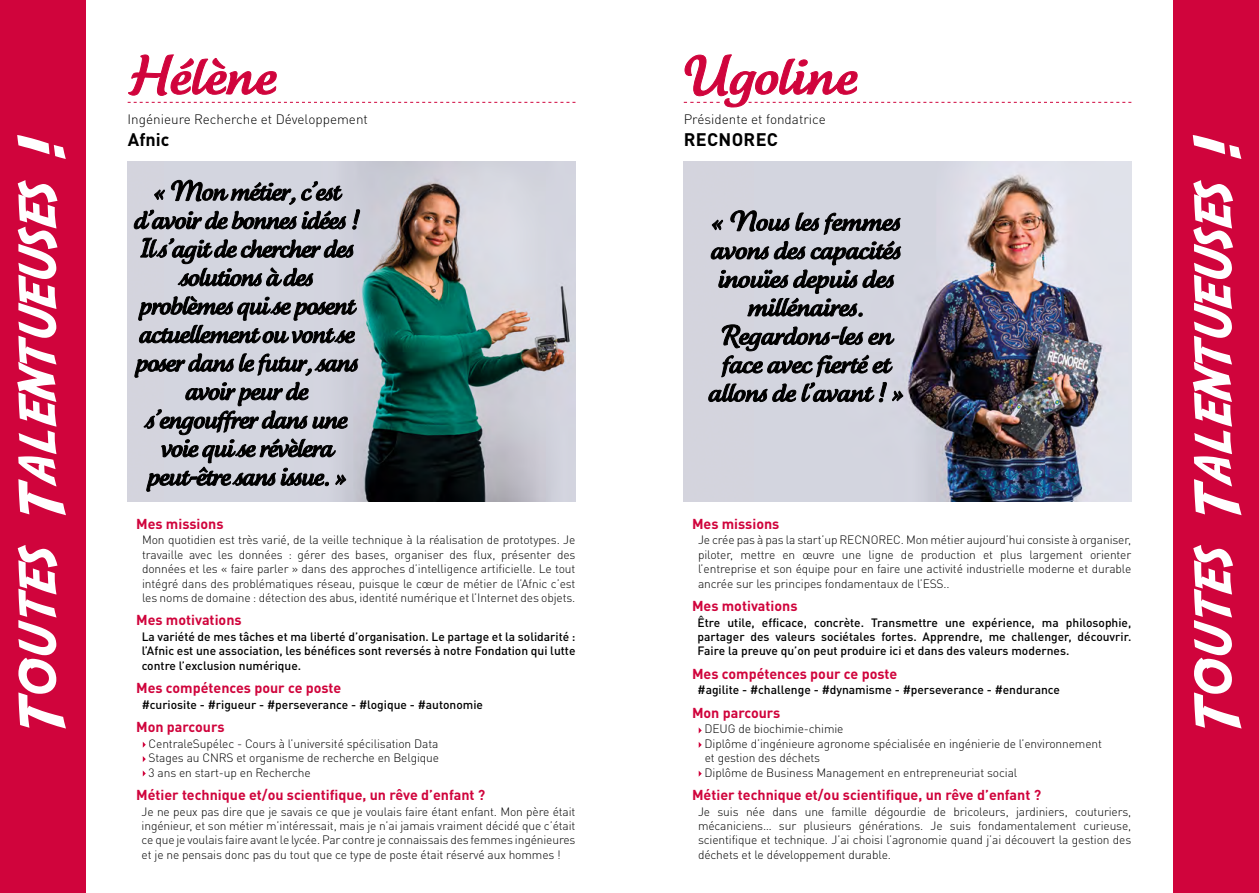
<style>
.page{position:relative;width:1259px;height:893px;background:#fff}
.page>*{position:absolute;margin:0;border:0;box-sizing:border-box;transform-origin:0 0}
.t1{font:63.3px "Adventure";letter-spacing:.035em;color:#fff}
.t2{font:700 18px "DIN Pro";letter-spacing:.02em;color:#000}
.t3{font:700 14.25px "DIN Pro";color:#d0043c}
.t4{font:300 13.5px "DIN Pro";color:#000}
.t5{font:300 12px/14.4px "DIN Pro";letter-spacing:-.01em;color:#000;text-align:justify}
.t6{font:500 12px/14.4px "DIN Pro";color:#000;text-align:justify}
</style>
<div class="page">
<img style="left:753px;top:162px;width:378px;height:340px">
<div style="left:683px;top:162px;width:70px;height:340px;background:#d4d4dd"></div>
<img style="left:164px;top:162px;width:411px;height:340px">
<div style="left:128px;top:162px;width:36px;height:340px;background:#d4d4dd"></div>
<div style="left:0;top:0;width:85px;height:893px;background:#d0043c"></div>
<div style="left:1174px;top:0;width:85px;height:893px;background:#d0043c"></div>
<svg style="left:143px;top:742px;width:3px;height:6px"></svg>
<svg style="left:143px;top:756px;width:3px;height:6px"></svg>
<svg style="left:143px;top:770px;width:3px;height:6px"></svg>
<svg style="left:128px;top:102px;width:447px;height:1px"></svg>
<svg style="left:698px;top:727px;width:3px;height:6px"></svg>
<svg style="left:698px;top:742px;width:3px;height:6px"></svg>
<svg style="left:698px;top:771px;width:3px;height:6px"></svg>
<svg style="left:128px;top:54px;width:149px;height:42px"></svg>
<svg style="left:135px;top:353px;width:223px;height:139px;background:#9e9fa7"></svg>
<svg style="left:138px;top:296px;width:219px;height:47px;background:#85868d"></svg>
<svg style="left:140px;top:237px;width:214px;height:49px;background:#95969d"></svg>
<svg style="left:134px;top:180px;width:226px;height:49px;background:#919299"></svg>
<svg style="left:708px;top:325px;width:195px;height:77px;background:#93949b"></svg>
<svg style="left:711px;top:241px;width:190px;height:76px;background:#96979e"></svg>
<svg style="left:712px;top:210px;width:188px;height:25px;background:#8e8f96"></svg>
<svg style="left:684px;top:54px;width:447px;height:54px"></svg>
<p class="t4" style="left:128px;top:109px;width:242px">Ingénieure Recherche et Développement</p>
<h2 class="t2" style="left:128px;top:124px;width:43px">Afnic</h2>
<p class="t4" style="left:684px;top:109px;width:143px">Présidente et fondatrice</p>
<h2 class="t2" style="left:683px;top:124px;width:96px">RECNOREC</h2>
<h1 class="t1" style="left:-1px;top:736px;width:603px;rotate:-90deg">Toutes Talentueuses !</h1>
<h1 class="t1" style="left:1175px;top:736px;width:603px;rotate:-90deg">Toutes Talentueuses !</h1>
<p class="t3" style="left:136px;top:512px;width:89px">Mes missions</p>
<p class="t5" style="left:142px;top:532px;width:435px">Mon quotidien est très varié, de la veille technique à la réalisation de prototypes. Je travaille avec les données : gérer des bases, organiser des flux, présenter des données et les « faire parler » dans des approches d’intelligence artificielle. Le tout intégré dans des problématiques réseau, puisque le cœur de métier de l’Afnic c’est les noms de domaine : détection des abus, identité numérique et l’Internet des objets.</p>
<p class="t3" style="left:136px;top:608px;width:107px">Mes motivations</p>
<p class="t6" style="left:142px;top:628px;width:435px">La variété de mes tâches et ma liberté d’organisation. Le partage et la solidarité : l’Afnic est une association, les bénéfices sont reversés à notre Fondation qui lutte contre l’exclusion numérique.</p>
<p class="t3" style="left:136px;top:676px;width:207px">Mes compétences pour ce poste</p>
<p class="t6" style="left:142px;top:696px;width:343px">#curiosite - #rigueur - #perseverance - #logique - #autonomie</p>
<p class="t3" style="left:136px;top:715px;width:90px">Mon parcours</p>
<p class="t5" style="left:149px;top:735px;width:292px">CentraleSupélec - Cours à l’université spécilisation Data Stages au CNRS et organisme de recherche en Belgique 3 ans en start-up en Recherche</p>
<p class="t3" style="left:136px;top:783px;width:351px">Métier technique et/ou scientifique, un rêve d’enfant ?</p>
<p class="t5" style="left:142px;top:803px;width:435px">Je ne peux pas dire que je savais ce que je voulais faire étant enfant. Mon père était ingénieur, et son métier m’intéressait, mais je n’ai jamais vraiment décidé que c’était ce que je voulais faire avant le lycée. Par contre je connaissais des femmes ingénieures et je ne pensais donc pas du tout que ce type de poste était réservé aux hommes !</p>
<p class="t3" style="left:692px;top:512px;width:89px">Mes missions</p>
<p class="t5" style="left:698px;top:532px;width:435px">Je crée pas à pas la start’up RECNOREC. Mon métier aujourd’hui consiste à organiser, piloter, mettre en œuvre une ligne de production et plus largement orienter l’entreprise et son équipe pour en faire une activité industrielle moderne et durable ancrée sur les principes fondamentaux de l’ESS..</p>
<p class="t3" style="left:692px;top:594px;width:107px">Mes motivations</p>
<p class="t6" style="left:697px;top:614px;width:435px">Être utile, efficace, concrète. Transmettre une expérience, ma philosophie, partager des valeurs sociétales fortes. Apprendre, me challenger, découvrir.<br>Faire la preuve qu’on peut produire ici et dans des valeurs modernes.</p>
<p class="t3" style="left:692px;top:662px;width:207px">Mes compétences pour ce poste</p>
<p class="t6" style="left:697px;top:682px;width:364px">#agilite - #challenge - #dynamisme - #perseverance - #endurance</p>
<p class="t3" style="left:692px;top:701px;width:90px">Mon parcours</p>
<p class="t5" style="left:704px;top:721px;width:399px;text-align:left">DEUG de biochimie-chimie<br>Diplôme d’ingénieure agronome spécialisée en ingénierie de l’environnement et gestion des déchets<br>Diplôme de Business Management en entrepreneuriat social</p>
<p class="t3" style="left:692px;top:783px;width:351px">Métier technique et/ou scientifique, un rêve d’enfant ?</p>
<p class="t5" style="left:698px;top:803px;width:435px">Je suis née dans une famille dégourdie de bricoleurs, jardiniers, couturiers, mécaniciens… sur plusieurs générations. Je suis fondamentalement curieuse, scientifique et technique. J’ai choisi l’agronomie quand j’ai découvert la gestion des déchets et le développement durable.</p>
</div>
